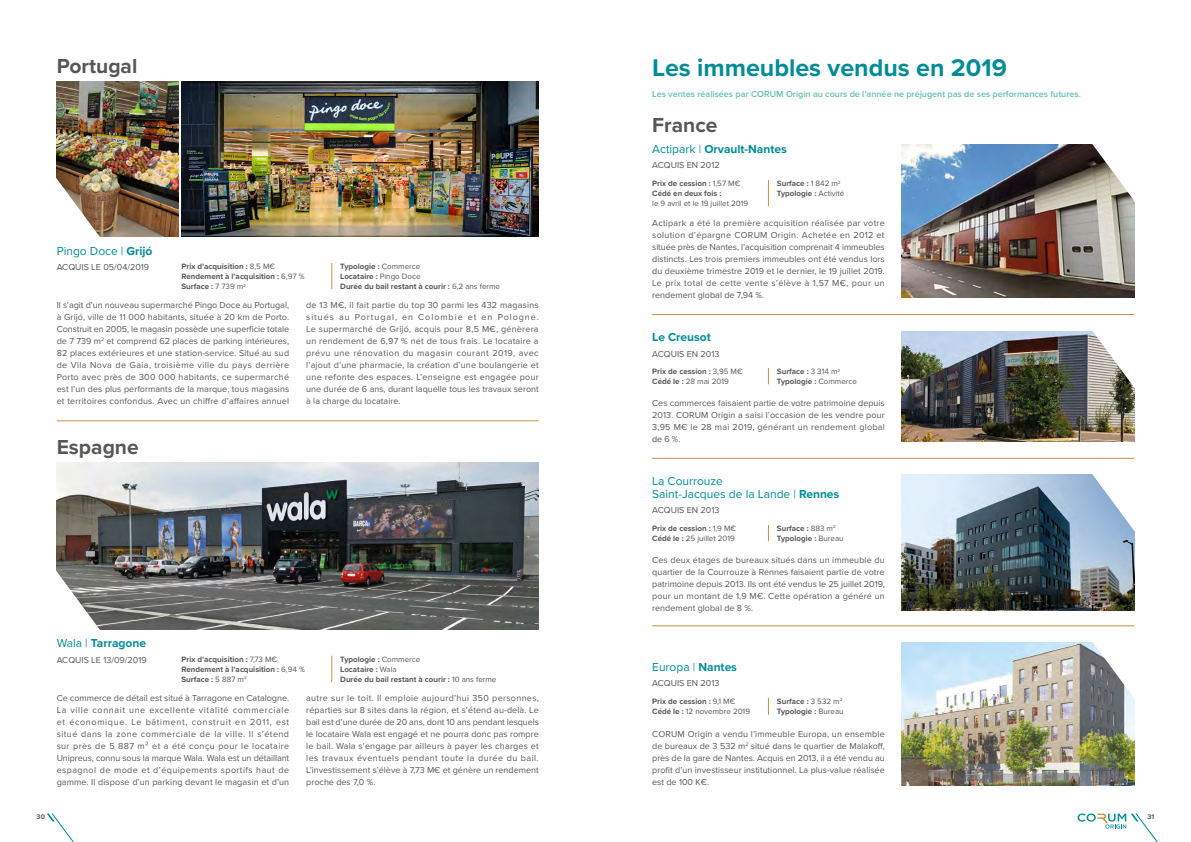
<style>
.page{position:relative;width:1191px;height:842px;background:#fff}
.page>*{position:absolute;margin:0;border:0;box-sizing:border-box;transform-origin:0 0}
.t1{font:700 25px "Proxima Nova";color:#008c96}
.t2{font:700 21px "Proxima Nova";color:#575756}
.t3{font:12px/13px "Proxima Nova";color:#008c96}
.t4{font:700 12px "Proxima Nova";color:#008c96}
.t5{font:9px/12px "Proxima Nova";color:#575756;text-align:justify}
.t6{font:600 9px "Proxima Nova";color:#64bfb0}
.t7{font:700 8px/10px "Proxima Nova";color:#575756}
.t8{font:8px "Proxima Nova";color:#575756}
.t9{font:700 7px "Proxima Nova";color:#575756}
.s1{font-weight:700}
.s2{font-weight:400}
</style>
<div class="page">
<img style="left:181px;top:82px;width:358px;height:155px">
<img style="left:57px;top:82px;width:122px;height:155px">
<svg style="left:331px;top:263px;width:1px;height:26px"></svg>
<hr style="left:57px;top:421px;width:482px;height:1px;background:#c19440">
<svg style="left:56px;top:175px;width:46px;height:62px"></svg>
<img style="left:57px;top:462px;width:482px;height:167px">
<svg style="left:331px;top:656px;width:1px;height:26px"></svg>
<svg style="left:56px;top:568px;width:46px;height:62px"></svg>
<svg style="left:768px;top:180px;width:1px;height:26px"></svg>
<svg style="left:768px;top:525px;width:1px;height:16px"></svg>
<svg style="left:768px;top:698px;width:1px;height:17px"></svg>
<hr style="left:652px;top:626px;width:482px;height:1px;background:#c19440">
<svg style="left:768px;top:368px;width:1px;height:16px"></svg>
<hr style="left:652px;top:458px;width:482px;height:1px;background:#c19440">
<hr style="left:652px;top:314px;width:482px;height:1px;background:#c19440">
<img style="left:901px;top:145px;width:233px;height:153px">
<svg style="left:1089px;top:144px;width:46px;height:61px"></svg>
<img style="left:901px;top:331px;width:233px;height:110px">
<svg style="left:1089px;top:331px;width:46px;height:61px"></svg>
<img style="left:901px;top:475px;width:233px;height:135px">
<svg style="left:1089px;top:474px;width:46px;height:61px"></svg>
<img style="left:901px;top:642px;width:233px;height:143px">
<svg style="left:1089px;top:642px;width:46px;height:61px"></svg>
<svg style="left:47px;top:813px;width:27px;height:29px"></svg>
<svg style="left:1077px;top:813px;width:81px;height:29px"></svg>
<h2 class="t2" style="left:57px;top:51px;width:82px">Portugal</h2>
<h3 class="t3" style="left:57px;top:244px;width:97px">Pingo Doce | <span class="s1">Grijó</span></h3>
<p class="t5" style="left:57px;top:261px;width:94px">ACQUIS LE 05/04/2019</p>
<p class="t7" style="left:181px;top:261px;width:125px">Prix d’acquisition : <span class="s2">8,5 M€<br></span>Rendement à l’acquisition : <span class="s2">6,97 %<br></span>Surface : <span class="s2">7 739 m</span><sup>2</sup></p>
<p class="t7" style="left:340px;top:261px;width:161px">Typologie : <span class="s2">Commerce<br></span>Locataire : <span class="s2">Pingo Doce<br></span>Durée du bail restant à courir : <span class="s2">6,2 ans ferme</span></p>
<p class="t5" style="left:57px;top:299px;width:234px">Il s’agit d’un nouveau supermarché Pingo Doce au Portugal, à Grijó, ville de 11 000 habitants, située à 20 km de Porto.<br>Construit en 2005, le magasin possède une superficie totale de 7 739 m<sup>2</sup> et comprend 62 places de parking intérieures, 82 places extérieures et une station-service. Situé au sud de Vila Nova de Gaia, troisième ville du pays derrière Porto avec près de 300 000 habitants, ce supermarché est l’un des plus performants de la marque, tous magasins et territoires confondus. Avec un chiffre d’affaires annuel</p>
<p class="t5" style="left:306px;top:299px;width:234px">de 13 M€, il fait partie du top 30 parmi les 432 magasins situés au Portugal, en Colombie et en Pologne.<br>Le supermarché de Grijó, acquis pour 8,5 M€, génèrera un rendement de 6,97 % net de tous frais. Le locataire a prévu une rénovation du magasin courant 2019, avec l’ajout d’une pharmacie, la création d’une boulangerie et une refonte des espaces. L’enseigne est engagée pour une durée de 6 ans, durant laquelle tous les travaux seront à la charge du locataire.</p>
<h2 class="t2" style="left:57px;top:432px;width:84px">Espagne</h2>
<h3 class="t4" style="left:57px;top:634px;width:91px"><span class="s2">Wala |</span> Tarragone</h3>
<p class="t5" style="left:57px;top:653px;width:92px">ACQUIS LE 13/09/2019</p>
<p class="t7" style="left:181px;top:654px;width:125px">Prix d’acquisition : <span class="s2">7,73 M€<br></span>Rendement à l’acquisition : <span class="s2">6,94 %<br></span>Surface : <span class="s2">5 887 m</span><sup>2</sup></p>
<p class="t7" style="left:340px;top:654px;width:158px">Typologie : <span class="s2">Commerce<br></span>Locataire : <span class="s2">Wala<br></span>Durée du bail restant à courir : <span class="s2">10 ans ferme</span></p>
<p class="t5" style="left:57px;top:691px;width:234px">Ce commerce de détail est situé à Tarragone en Catalogne.<br>La ville connait une excellente vitalité commerciale et économique. Le bâtiment, construit en 2011, est situé dans la zone commerciale de la ville. Il s’étend sur près de 5 887 m² et a été conçu pour le locataire Unipreus, connu sous la marque Wala. Wala est un détaillant espagnol de mode et d’équipements sportifs haut de gamme. Il dispose d’un parking devant le magasin et d’un</p>
<p class="t5" style="left:306px;top:691px;width:234px">autre sur le toit. Il emploie aujourd’hui 350 personnes, réparties sur 8 sites dans la région, et s’étend au-delà. Le bail est d’une durée de 20 ans, dont 10 ans pendant lesquels le locataire Wala est engagé et ne pourra donc pas rompre le bail. Wala s’engage par ailleurs à payer les charges et les travaux éventuels pendant toute la durée du bail.<br>L’investissement s’élève à 7,73 M€ et génère un rendement proche des 7,0 %.</p>
<h1 class="t1" style="left:652px;top:49px;width:356px">Les immeubles vendus en 2019</h1>
<p class="t6" style="left:652px;top:88px;width:430px">Les ventes réalisées par CORUM Origin au cours de l’année ne préjugent pas de ses performances futures.</p>
<h2 class="t2" style="left:652px;top:109px;width:67px">France</h2>
<h3 class="t4" style="left:652px;top:140px;width:136px"><span class="s2">Actipark |</span> Orvault-Nantes</h3>
<p class="t5" style="left:652px;top:159px;width:69px">ACQUIS EN 2012</p>
<p class="t7" style="left:652px;top:178px;width:90px">Prix de cession : <span class="s2">1,57 M€<br></span>Cédé en deux fois :</p>
<p class="t8" style="left:652px;top:198px;width:97px">le 9 avril et le 19 juillet 2019</p>
<p class="t7" style="left:777px;top:178px;width:69px">Surface : <span class="s2">1 842 m</span><sup>2<br></sup>Typologie : <span class="s2">Activité</span></p>
<p class="t5" style="left:652px;top:216px;width:234px">Actipark a été la première acquisition réalisée par votre solution d’épargne CORUM Origin. Achetée en 2012 et située près de Nantes, l’acquisition comprenait 4 immeubles distincts. Les trois premiers immeubles ont été vendus lors du deuxième trimestre 2019 et le dernier, le 19 juillet 2019.<br>Le prix total de cette vente s’élève à 1,57 M€, pour un rendement global de 7,94 %.</p>
<h3 class="t4" style="left:652px;top:328px;width:60px">Le Creusot</h3>
<p class="t5" style="left:652px;top:347px;width:69px">ACQUIS EN 2013</p>
<p class="t7" style="left:652px;top:366px;width:92px">Prix de cession : <span class="s2">3,95 M€<br></span>Cédé le : <span class="s2">28 mai 2019</span></p>
<p class="t7" style="left:777px;top:366px;width:81px">Surface : <span class="s2">3 314 m</span><sup>2<br></sup>Typologie : <span class="s2">Commerce</span></p>
<p class="t5" style="left:652px;top:396px;width:234px">Ces commerces faisaient partie de votre patrimoine depuis 2013. CORUM Origin a saisi l’occasion de les vendre pour 3,95 M€ le 28 mai 2019, générant un rendement global de 6 %.</p>
<h3 class="t3" style="left:652px;top:474px;width:189px">La Courrouze<br>Saint-Jacques de la Lande | <span class="s1">Rennes</span></h3>
<p class="t5" style="left:652px;top:504px;width:69px">ACQUIS EN 2013</p>
<p class="t7" style="left:652px;top:523px;width:85px">Prix de cession : <span class="s2">1,9 M€<br></span>Cédé le : <span class="s2">25 juillet 2019</span></p>
<p class="t7" style="left:777px;top:523px;width:68px">Surface : <span class="s2">883 m</span><sup>2<br></sup>Typologie : <span class="s2">Bureau</span></p>
<p class="t5" style="left:652px;top:553px;width:234px">Ces deux étages de bureaux situés dans un immeuble du quartier de la Courrouze à Rennes faisaient partie de votre patrimoine depuis 2013. Ils ont été vendus le 25 juillet 2019, pour un montant de 1,9 M€. Cette opération a généré un rendement global de 8 %.</p>
<h3 class="t3" style="left:652px;top:660px;width:86px">Europa | <span class="s1">Nantes</span></h3>
<p class="t5" style="left:652px;top:677px;width:69px">ACQUIS EN 2013</p>
<p class="t7" style="left:652px;top:696px;width:99px">Prix de cession : <span class="s2">9,1 M€<br></span>Cédé le : <span class="s2">12 novembre 2019</span></p>
<p class="t7" style="left:777px;top:696px;width:68px">Surface : <span class="s2">3 532 m</span><sup>2<br></sup>Typologie : <span class="s2">Bureau</span></p>
<p class="t5" style="left:652px;top:728px;width:234px">CORUM Origin a vendu l’immeuble Europa, un ensemble de bureaux de 3 532 m<sup>2</sup> situé dans le quartier de Malakoff, près de la gare de Nantes. Acquis en 2013, il a été vendu au profit d’un investisseur institutionnel. La plus-value réalisée est de 100 K€.</p>
<p class="t9" style="left:37px;top:812px;width:10px">30</p>
<p class="t9" style="left:1147px;top:812px;width:8px">31</p>
</div>
